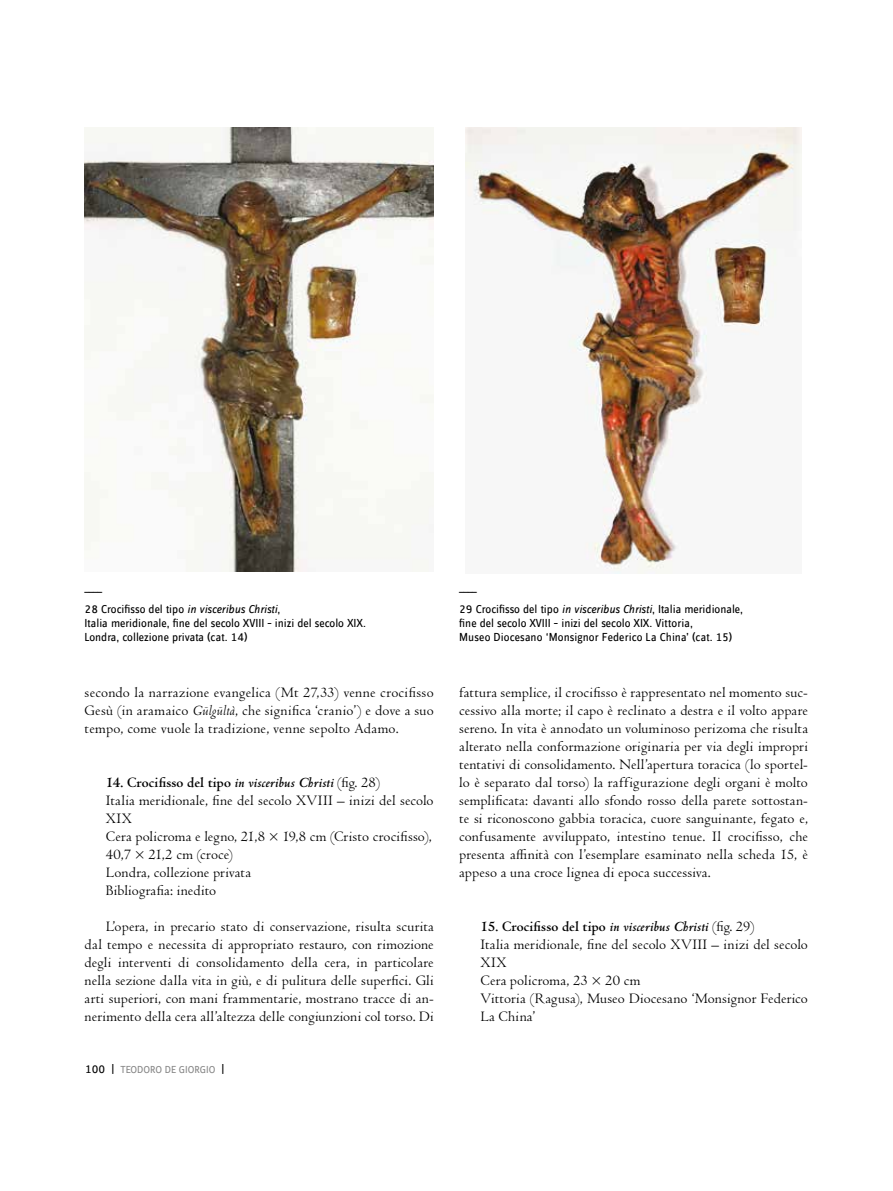
<style>
.page{position:relative;width:893px;height:1191px;background:#fff}
.page>*{position:absolute;margin:0;border:0;box-sizing:border-box;transform-origin:0 0}
.t1{font:15px/18px "Centaur MT Pro";letter-spacing:.01em;color:#000;text-align:justify}
.t2{font:12px/23px "Zine Sans Display Offc";color:#000}
.t3{font:10.5px "Zine Sans Display Offc";color:#878787}
.s1{font-style:italic}
.s2{font-weight:700}
.s3{font-weight:700;font-style:italic}
.s4{font-size:12px;color:#000}
</style>
<div class="page">
<img style="left:465px;top:128px;width:336px;height:445px">
<img style="left:85px;top:128px;width:348px;height:443px">
<p class="t2" style="left:85px;top:575px;width:197px">____<br>28 Crocifisso del tipo <span class="s1">in visceribus Christi</span>,</p>
<p class="t2" style="left:85px;top:616px;width:283px;line-height:14.4px">Italia meridionale, fine del secolo XVIII – inizi del secolo XIX.<br>Londra, collezione privata (cat. 14)</p>
<p class="t1" style="left:85px;top:683px;width:351px">secondo la narrazione evangelica (Mt 27,33) venne crocifisso Gesù (in aramaico <span class="s1">Gūlgūltà</span>, che significa ‘cranio’) e dove a suo tempo, come vuole la tradizione, venne sepolto Adamo.</p>
<p class="t1" style="left:106px;top:773px;width:329px;text-align:left"><span class="s2">14. Crocifisso del tipo</span> <span class="s3">in visceribus Christi</span> (fig. 28)<br>Italia meridionale, fine del secolo XVIII – inizi del secolo XIX<br>Cera policroma e legno, 21,8 × 19,8 cm (Cristo crocifisso), 40,7 × 21,2 cm (croce)<br>Londra, collezione privata<br>Bibliografia: inedito</p>
<p class="t1" style="left:85px;top:917px;width:351px;text-indent:21px">L’opera, in precario stato di conservazione, risulta scurita dal tempo e necessita di appropriato restauro, con rimozione degli interventi di consolidamento della cera, in particolare nella sezione dalla vita in giù, e di pulitura delle superfici. Gli arti superiori, con mani frammentarie, mostrano tracce di an&shy;nerimento della cera all’altezza delle congiunzioni col torso. Di</p>
<p class="t3" style="left:85px;top:1064px;width:141px"><span class="s4">100 |</span> TEODORO DE GIORGIO <span class="s4">|</span></p>
<p class="t2" style="left:459px;top:575px;width:285px">____<br>29 Crocifisso del tipo <span class="s1">in visceribus Christi</span>, Italia meridionale,</p>
<p class="t2" style="left:459px;top:616px;width:275px;line-height:14.4px">fine del secolo XVIII – inizi del secolo XIX. Vittoria,<br>Museo Diocesano ‘Monsignor Federico La China’ (cat. 15)</p>
<p class="t1" style="left:459px;top:683px;width:350px">fattura semplice, il crocifisso è rappresentato nel momento suc&shy;cessivo alla morte; il capo è reclinato a destra e il volto appare sereno. In vita è annodato un voluminoso perizoma che risulta alterato nella conformazione originaria per via degli impropri tentativi di consolidamento. Nell’apertura toracica (lo sportel&shy;lo è separato dal torso) la raffigurazione degli organi è molto semplificata: davanti allo sfondo rosso della parete sottostan&shy;te si riconoscono gabbia toracica, cuore sanguinante, fegato e, confusamente avviluppato, intestino tenue. Il crocifisso, che presenta affinità con l’esemplare esaminato nella scheda 15, è appeso a una croce lignea di epoca successiva.</p>
<p class="t1" style="left:480px;top:917px;width:329px;text-align:left"><span class="s2">15. Crocifisso del tipo</span> <span class="s3">in visceribus Christi</span> (fig. 29)<br>Italia meridionale, fine del secolo XVIII – inizi del secolo XIX<br>Cera policroma, 23 × 20 cm<br>Vittoria (Ragusa), Museo Diocesano ‘Monsignor Federico La China’</p>
</div>
